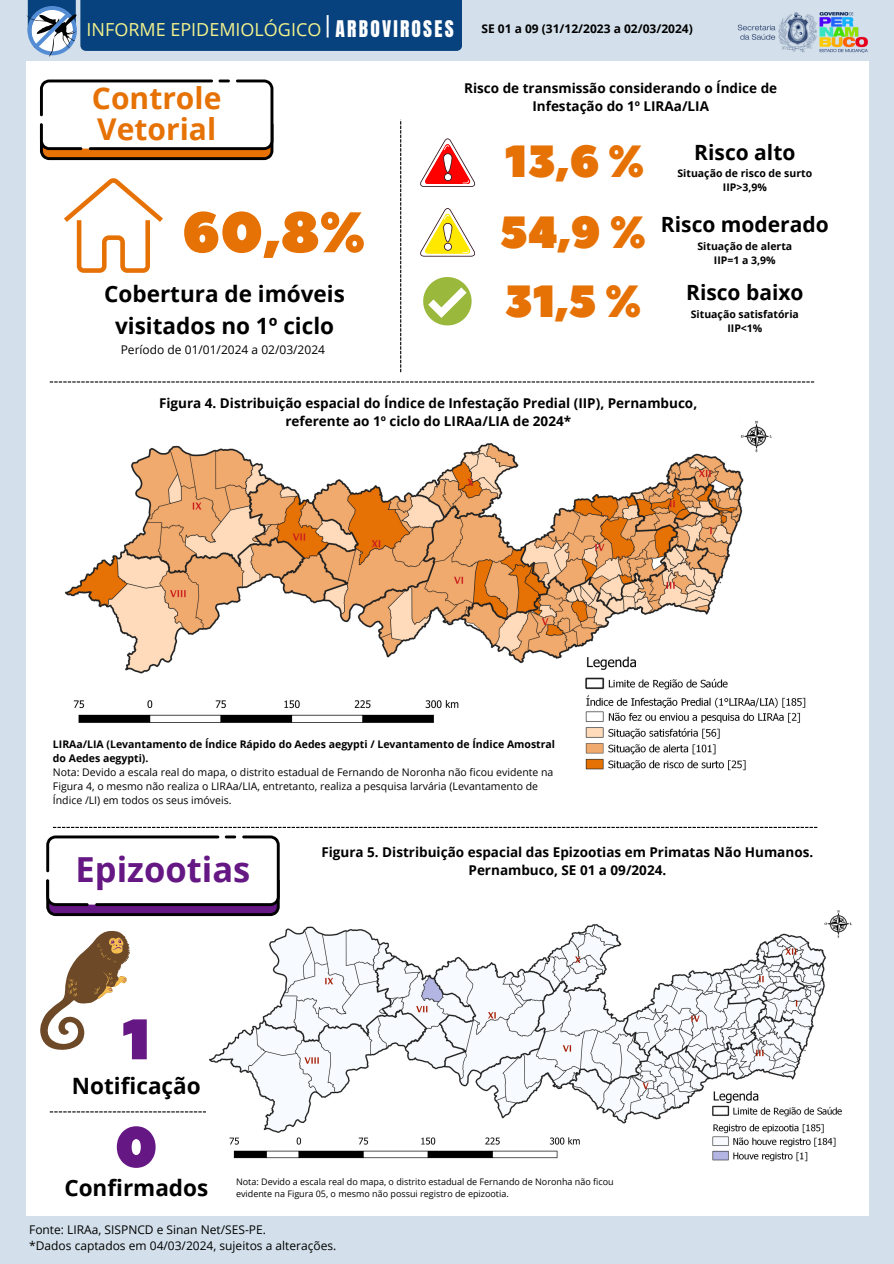
<style>
.page{position:relative;width:894px;height:1264px;background:#fff}
.page>*{position:absolute;margin:0;border:0;box-sizing:border-box;transform-origin:0 0}
.t1{font:57px "Peace Sans";color:#e67105}
.t2{font:57px "Peace Sans";color:#651784}
.t3{font:45px "Peace Sans";color:#e67105}
.t4{font:700 34.5px "Open Sans";color:#651784}
.t5{font:700 30px/30.3px "Open Sans";color:#e67105}
.t6{font:23.85px "Clear Sans";color:#fff}
.t7{font:700 22.5px/31.5px "Open Sans";color:#000;text-align:center}
.t8{font:700 21px "Open Sans";color:#000}
.t9{font:19.5px "Anton";letter-spacing:.115em;color:#fff}
.t10{font:18px "Open Sans";color:#f3f28c}
.t11{font:700 13.5px/18px "Open Sans";color:#000;text-align:center}
.t12{font:12px "Open Sans";color:#000}
.t13{font:700 12px "Open Sans";color:#000}
.t14{font:10.5px/14px "Open Sans";color:#000}
.t15{font:700 10.5px/14px "Open Sans";color:#000}
.t16{font:9px/12px "Open Sans";color:#000}
</style>
<div class="page">
<div style="left:0;top:0;width:893px;height:1263px;background:#d3e0eb"></div>
<div style="left:26px;top:61px;width:842px;height:1154px;background:#fff"></div>
<svg style="left:40px;top:79px;width:233px;height:81px"></svg>
<svg style="left:400px;top:120px;width:1px;height:252px"></svg>
<svg style="left:50px;top:381px;width:763px;height:1px"></svg>
<svg style="left:53px;top:826px;width:764px;height:2px"></svg>
<svg style="left:64px;top:178px;width:99px;height:95px"></svg>
<svg style="left:420px;top:138px;width:55px;height:48px"></svg>
<svg style="left:420px;top:208px;width:55px;height:48px"></svg>
<svg style="left:423px;top:277px;width:48px;height:48px"></svg>
<svg style="left:40px;top:931px;width:90px;height:119px"></svg>
<img style="left:737px;top:13px;width:130px;height:39px">
<svg style="left:26px;top:0;width:436px;height:57px;background:#2b5d90"></svg>
<svg style="left:50px;top:1111px;width:156px;height:1px"></svg>
<img style="left:206px;top:905px;width:646px;height:257px">
<svg style="left:46px;top:835px;width:233px;height:81px"></svg>
<img style="left:65px;top:420px;width:741px;height:351px">
<h6 class="t10" style="left:87px;top:17px;width:236px">INFORME EPIDEMIOLÓGICO</h6>
<p class="t6" style="left:322px;top:8px;width:11px">|</p>
<h6 class="t9" style="left:335px;top:15px;width:119px">ARBOVIROSES</h6>
<p class="t13" style="left:481px;top:20px;width:213px">SE 01 a 09 (31/12/2023 a 02/03/2024)</p>
<h1 class="t5" style="left:92px;top:82px;width:131px">Controle<br>Vetorial</h1>
<h5 class="t1" style="left:182px;top:195px;width:184px">60,8%</h5>
<p class="t7" style="left:104px;top:278px;width:242px">Cobertura de imóveis visitados no 1º ciclo</p>
<p class="t12" style="left:121px;top:341px;width:206px">Período de 01/01/2024 a 02/03/2024</p>
<p class="t11" style="left:464px;top:79px;width:314px">Risco de transmissão considerando o Índice de</p>
<p class="t11" style="left:532px;top:97px;width:178px">Infestação do 1º LIRAa/LIA</p>
<p class="t3" style="left:505px;top:132px;width:140px">13,6 %</p>
<p class="t3" style="left:500px;top:202px;width:147px">54,9 %</p>
<p class="t3" style="left:504px;top:271px;width:138px">31,5 %</p>
<p class="t8" style="left:694px;top:137px;width:103px">Risco alto</p>
<p class="t15" style="left:677px;top:166px;width:136px">Situação de risco de surto</p>
<h2 class="t15" style="left:722px;top:180px;width:45px">IIP&gt;3,9%</h2>
<p class="t8" style="left:660px;top:210px;width:169px">Risco moderado</p>
<p class="t15" style="left:697px;top:238px;width:96px">Situação de alerta</p>
<p class="t15" style="left:713px;top:252px;width:63px">IIP=1 a 3,9%</p>
<p class="t8" style="left:686px;top:278px;width:119px">Risco baixo</p>
<p class="t15" style="left:690px;top:307px;width:110px">Situação satisfatória</p>
<h2 class="t15" style="left:727px;top:321px;width:36px">IIP&lt;1%</h2>
<p class="t11" style="left:159px;top:394px;width:539px">Figura 4. Distribuição espacial do Índice de Infestação Predial (IIP), Pernambuco, referente ao 1º ciclo do LIRAa/LIA de 2024*</p>
<p class="t15" style="left:53px;top:736px;width:503px">LIRAa/LIA (Levantamento de Índice Rápido do Aedes aegypti / Levantamento de Índice Amostral do Aedes aegypti).</p>
<h3 class="t14" style="left:53px;top:764px;width:502px">Nota: Devido a escala real do mapa, o distrito estadual de Fernando de Noronha não ficou evidente na<br>Figura 4, o mesmo não realiza o LIRAa/LIA, entretanto, realiza a pesquisa larvária (Levantamento de<br>Índice /LI) em todos os seus imóveis.</h3>
<p class="t4" style="left:76px;top:845px;width:176px">Epizootias</p>
<p class="t2" style="left:122px;top:1001px;width:29px">1</p>
<p class="t7" style="left:72px;top:1069px;width:130px">Notificação</p>
<p class="t11" style="left:321px;top:842px;width:493px">Figura 5. Distribuição espacial das Epizootias em Primatas Não Humanos.<br>Pernambuco, SE 01 a 09/2024.</p>
<h2 class="t2" style="left:114px;top:1109px;width:45px">0</h2>
<p class="t7" style="left:64px;top:1170px;width:145px">Confirmados</p>
<p class="t16" style="left:236px;top:1175px;width:379px">Nota: Devido a escala real do mapa, o distrito estadual de Fernando de Noronha não ficou evidente na Figura 05, o mesmo não possui registro de epizootia.</p>
<p class="t12" style="left:29px;top:1221px;width:238px">Fonte: LIRAa, SISPNCD e Sinan Net/SES-PE.</p>
<p class="t12" style="left:29px;top:1237px;width:309px">*Dados captados em 04/03/2024, sujeitos a alterações.</p>
</div>
